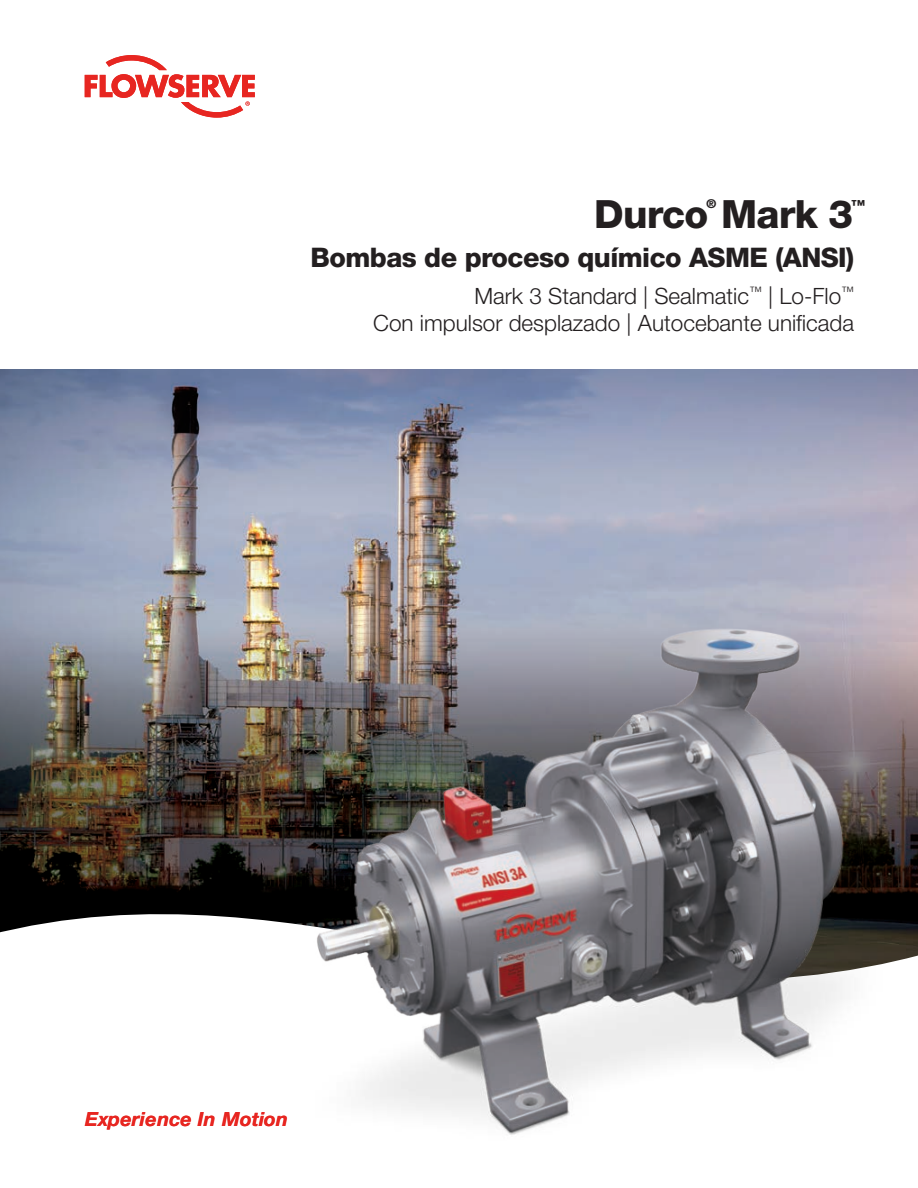
<style>
.page{position:relative;width:918px;height:1188px;background:#fff}
.page>*{position:absolute;margin:0;border:0;box-sizing:border-box;transform-origin:0 0}
.t1{font:800 39px "Helvetica Neue LT Std";letter-spacing:-.02em;color:#231f20}
.t2{font:800 27px "Helvetica Neue LT Std";letter-spacing:-.02em;color:#231f20}
.t3{font:300 22.5px/27px "Helvetica Neue LT Std";color:#231f20;text-align:right}
.t4{font:italic 700 19.5px "Helvetica Neue LT Std";letter-spacing:.015em;color:#e72621}
.t5{font:800 13.95px "Helvetica Neue LT Std";color:#231f20}
.t6{font:800 12.3px "Helvetica Neue LT Std";color:#231f20}
</style>
<div class="page">
<img style="left:0;top:370px;width:918px;height:481px">
<svg style="left:0;top:851px;width:296px;height:82px;fill:#000"></svg>
<img style="left:296px;top:624px;width:622px;height:511px">
<svg style="left:85px;top:55px;width:170px;height:63px"></svg>
<p class="t6" style="left:707px;top:196px;width:11px">®</p>
<p class="t5" style="left:851px;top:196px;width:15px">™</p>
<h1 class="t1" style="left:594px;top:191px;width:260px">Durco Mark 3</h1>
<p class="t2" style="left:311px;top:241px;width:545px">Bombas de proceso químico ASME (ANSI)</p>
<p class="t3" style="left:373px;top:282px;width:482px">Mark 3 Standard | Sealmatic<sup>™</sup> | Lo-Flo<sup>™<br></sup>Con impulsor desplazado | Autocebante unificada</p>
<p class="t4" style="left:85px;top:1107px;width:205px">Experience In Motion</p>
</div>
